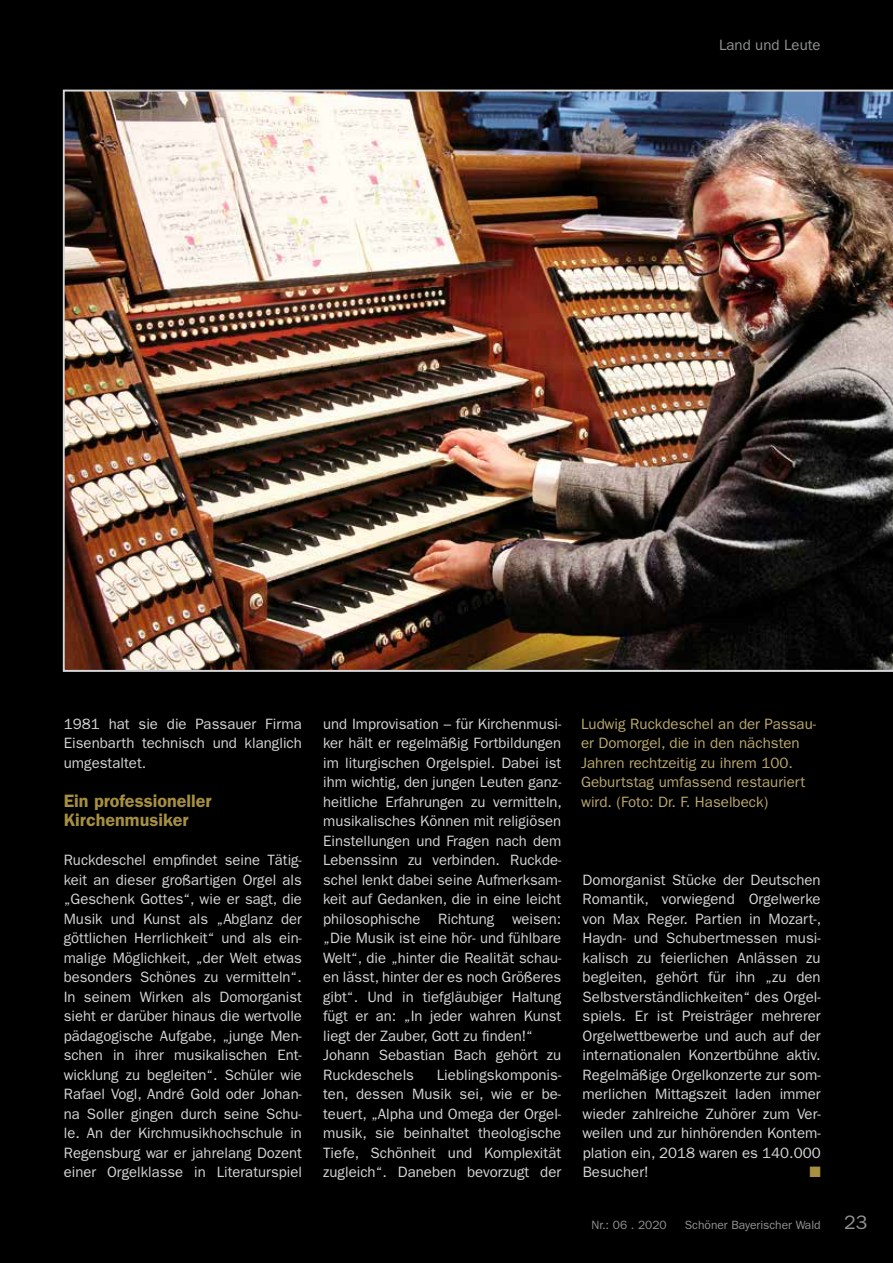
<style>
.page{position:relative;width:893px;height:1263px;background:#000}
.page>*{position:absolute;margin:0;border:0;box-sizing:border-box;transform-origin:0 0}
.t1{font:600 18px/19.5px "Franklin Gothic";color:#a68f40}
.t2{font:15px/19.5px "Franklin Gothic";color:#d5d6d7;text-align:justify}
.t3{font:15px/19.5px "Franklin Gothic";color:#bba96c}
.t4{font:15px "Franklin Gothic";color:#919394}
.t5{font:15px "Zapf Dingbats";color:#a68f40}
.t6{font:12px "Franklin Gothic";color:#919394}
.s1{font-size:19.5px}
</style>
<div class="page">
<img style="left:63px;top:90px;width:830px;height:582px">
<p class="t4" style="left:719px;top:36px;width:103px">Land und Leute</p>
<p class="t2" style="left:64px;top:714px;width:240px">1981 hat sie die Passauer Firma Eisenbarth technisch und klanglich umgestaltet.</p>
<p class="t1" style="left:64px;top:791px;width:149px">Ein professioneller<br>Kirchenmusiker</p>
<p class="t2" style="left:64px;top:850px;width:240px">Ruckdeschel empfindet seine Tätig&shy;keit an dieser großartigen Orgel als „Geschenk Gottes“, wie er sagt, die Musik und Kunst als „Abglanz der göttlichen Herrlichkeit“ und als ein&shy;malige Möglichkeit, „der Welt etwas besonders Schönes zu vermitteln“.<br>In seinem Wirken als Domorganist sieht er darüber hinaus die wertvolle pädagogische Aufgabe, „junge Men&shy;schen in ihrer musikalischen Ent&shy;wicklung zu begleiten“. Schüler wie Rafael Vogl, André Gold oder Johan&shy;na Soller gingen durch seine Schu&shy;le. An der Kirchmusikhochschule in Regensburg war er jahrelang Dozent einer Orgelklasse in Literaturspiel</p>
<p class="t2" style="left:323px;top:714px;width:240px;text-align:left">und Improvisation – für Kirchenmusi&shy;ker hält er regelmäßig Fortbildungen im liturgischen Orgelspiel. Dabei ist ihm wichtig, den jungen Leuten ganz&shy;heitliche Erfahrungen zu vermitteln, musikalisches Können mit religiösen Einstellungen und Fragen nach dem Lebenssinn zu verbinden. Ruckde&shy;schel lenkt dabei seine Aufmerksam&shy;keit auf Gedanken, die in eine leicht philosophische Richtung weisen: „Die Musik ist eine hör- und fühlbare Welt“, die „hinter die Realität schau&shy;en lässt, hinter der es noch Größeres gibt“. Und in tiefgläubiger Haltung fügt er an: „In jeder wahren Kunst liegt der Zauber, Gott zu finden!“ Johann Sebastian Bach gehört zu Ruckdeschels</p>
<p class="t2" style="left:323px;top:1065px;width:240px;text-indent:114px">Lieblingskomponis&shy;ten, dessen Musik sei, wie er be&shy;teuert, „Alpha und Omega der Orgel&shy;musik, sie beinhaltet theologische Tiefe, Schönheit und Komplexität zugleich“. Daneben bevorzugt der</p>
<p class="t3" style="left:581px;top:714px;width:237px">Ludwig Ruckdeschel an der Passau&shy;er Domorgel, die in den nächsten Jahren rechtzeitig zu ihrem 100.<br>Geburtstag umfassend restauriert wird. (Foto: Dr. F. Haselbeck)</p>
<p class="t2" style="left:582px;top:870px;width:240px">Domorganist Stücke der Deutschen Romantik, vorwiegend Orgelwerke von Max Reger. Partien in Mozart-, Haydn- und Schubertmessen musi&shy;kalisch zu feierlichen Anlässen zu begleiten, gehört für ihn „zu den Selbstverständlichkeiten“ des Orgel&shy;spiels. Er ist Preisträger mehrerer Orgelwettbewerbe und auch auf der internationalen Konzertbühne aktiv.<br>Regelmäßige Orgelkonzerte zur som&shy;merlichen Mittagszeit laden immer wieder zahlreiche Zuhörer zum Ver&shy;weilen und zur hinhörenden Kontem&shy;plation ein, 2018 waren es 140.000<br>Besucher!</p>
<p class="t5" style="left:809px;top:1165px;width:13px">■</p>
<p class="t6" style="left:591px;top:1218px;width:77px">Nr.: 06 . 2020</p>
<p class="t6" style="left:685px;top:1218px;width:184px">Schöner Bayerischer Wald <span class="s1">23</span></p>
</div>
